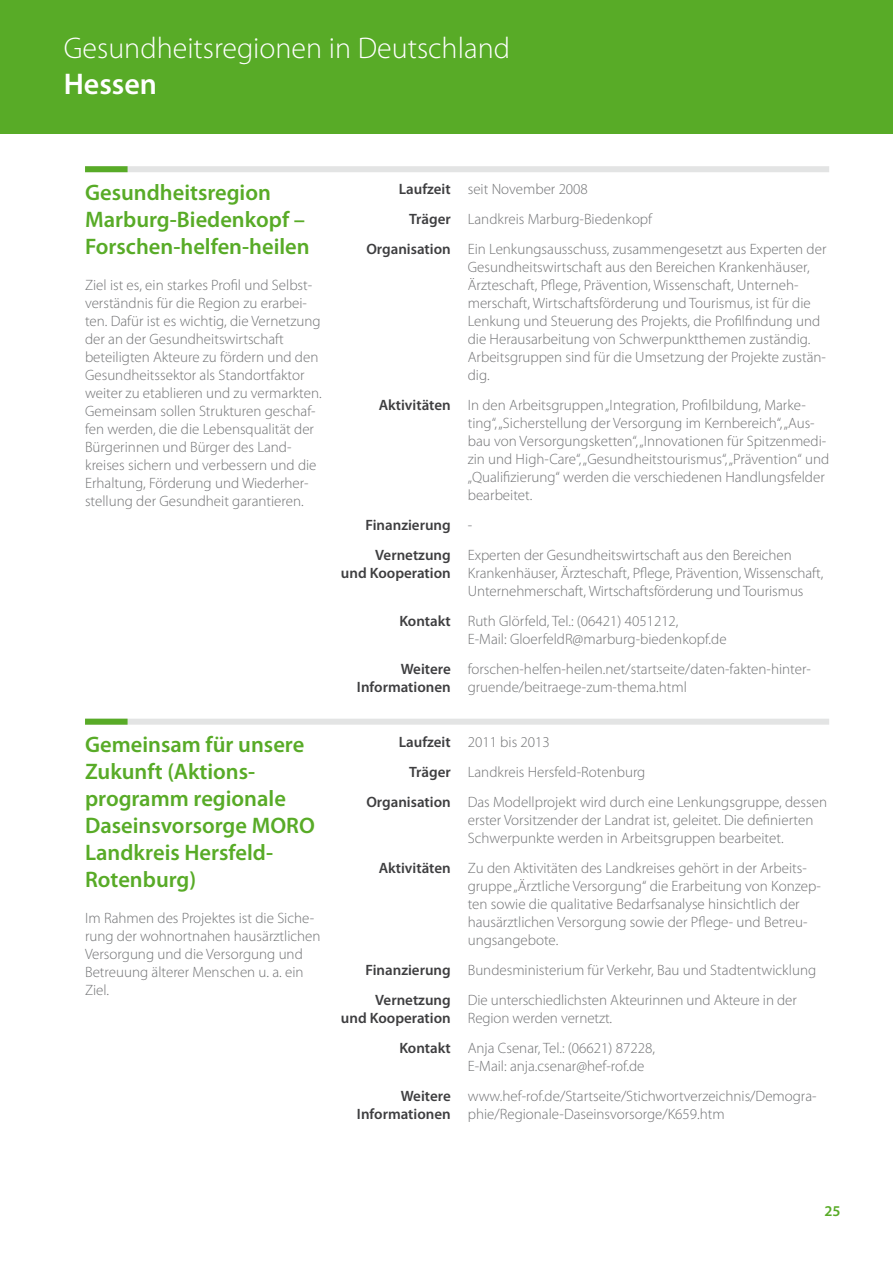
<style>
.page{position:relative;width:893px;height:1263px;background:#fff}
.page>*{position:absolute;margin:0;border:0;box-sizing:border-box;transform-origin:0 0}
.t1{font:300 30px "Myriad Pro";color:#fff}
.t2{font:600 30px "Myriad Pro";color:#fff}
.t3{font:600 22.5px/27px "Myriad Pro";color:#58ab27}
.t4{font:300 15px/18px "Myriad Pro";color:#707173}
.t5{font:600 15px/30px "Myriad Pro";color:#3e3e40;text-align:right}
.t6{font:600 15px "Myriad Pro";color:#58ab27}
</style>
<div class="page">
<div style="left:85px;top:166px;width:744px;height:6px;background:#e3e4e4"></div>
<div style="left:85px;top:166px;width:43px;height:6px;background:#58ab27"></div>
<div style="left:0;top:0;width:893px;height:133px;background:#58ab27"></div>
<div style="left:85px;top:719px;width:744px;height:6px;background:#e3e4e4"></div>
<div style="left:85px;top:719px;width:43px;height:6px;background:#58ab27"></div>
<h1 class="t1" style="left:64px;top:30px;width:448px">Gesundheitsregionen in Deutschland</h1>
<h1 class="t2" style="left:64px;top:64px;width:95px">Hessen</h1>
<h2 class="t3" style="left:85px;top:178px;width:226px">Gesundheitsregion<br>Marburg-Biedenkopf –<br>Forschen-helfen-heilen</h2>
<p class="t4" style="left:85px;top:276px;width:238px">Ziel ist es, ein starkes Profil und Selbst&shy;verständnis für die Region zu erarbei&shy;ten. Dafür ist es wichtig, die Vernetzung der an der Gesundheitswirtschaft beteiligten Akteure zu fördern und den Gesundheitssektor als Standortfaktor weiter zu etablieren und zu vermarkten.<br>Gemeinsam sollen Strukturen geschaf&shy;fen werden, die die Lebensqualität der Bürgerinnen und Bürger des Land&shy;kreises sichern und verbessern und die Erhaltung, Förderung und Wiederher&shy;stellung der Gesundheit garantieren.</p>
<h2 class="t3" style="left:85px;top:731px;width:231px">Gemeinsam für unsere<br>Zukunft (Aktions&shy;programm regionale<br>Daseinsvorsorge MORO<br>Landkreis Hersfeld-<br>Rotenburg)</h2>
<p class="t4" style="left:85px;top:909px;width:237px">Im Rahmen des Projektes ist die Siche&shy;rung der wohnortnahen hausärztlichen<br>Versorgung und die Versorgung und<br>Betreuung älterer Menschen u. a. ein<br>Ziel.</p>
<p class="t5" style="left:366px;top:174px;width:86px">Laufzeit<br>Träger<br>Organisation</p>
<p class="t5" style="left:379px;top:390px;width:73px">Aktivitäten</p>
<p class="t5" style="left:365px;top:510px;width:87px">Finanzierung<br>Vernetzung</p>
<p class="t5" style="left:341px;top:558px;width:111px">und Kooperation</p>
<p class="t5" style="left:399px;top:606px;width:53px">Kontakt</p>
<p class="t5" style="left:357px;top:660px;width:95px;line-height:18px">Weitere<br>Informationen</p>
<p class="t5" style="left:366px;top:726px;width:86px">Laufzeit<br>Träger<br>Organisation</p>
<p class="t5" style="left:379px;top:852px;width:73px">Aktivitäten</p>
<p class="t5" style="left:365px;top:954px;width:87px">Finanzierung<br>Vernetzung</p>
<p class="t5" style="left:341px;top:1002px;width:111px">und Kooperation<br>Kontakt</p>
<p class="t5" style="left:357px;top:1086px;width:95px;line-height:18px">Weitere<br>Informationen</p>
<p class="t4" style="left:468px;top:174px;width:360px;line-height:30px">seit November 2008<br>Landkreis Marburg-Biedenkopf<br>Ein Lenkungsausschuss, zusammengesetzt aus Experten der</p>
<p class="t4" style="left:468px;top:258px;width:360px">Gesundheitswirtschaft aus den Bereichen Krankenhäuser, Ärzteschaft, Pflege, Prävention, Wissenschaft, Unterneh&shy;merschaft, Wirtschaftsförderung und Tourismus, ist für die Lenkung und Steuerung des Projekts, die Profilfindung und die Herausarbeitung von Schwerpunktthemen zuständig.<br>Arbeitsgruppen sind für die Umsetzung der Projekte zustän&shy;dig.</p>
<p class="t4" style="left:468px;top:396px;width:363px">In den Arbeitsgruppen „Integration, Profilbildung, Marke&shy;ting“, „Sicherstellung der Versorgung im Kernbereich“, „Aus&shy;bau von Versorgungsketten“, „Innovationen für Spitzenmedi&shy;zin und High-Care“, „Gesundheitstourismus“, „Prävention“ und „Qualifizierung“ werden die verschiedenen Handlungsfelder bearbeitet.</p>
<p class="t4" style="left:468px;top:510px;width:325px;line-height:30px">-<br>Experten der Gesundheitswirtschaft aus den Bereichen</p>
<p class="t4" style="left:468px;top:564px;width:357px">Krankenhäuser, Ärzteschaft, Pflege, Prävention, Wissenschaft,<br>Unternehmerschaft, Wirtschaftsförderung und Tourismus</p>
<p class="t4" style="left:468px;top:612px;width:260px">Ruth Glörfeld, Tel.: (06421) 4051212,<br>E-Mail: GloerfeldR@marburg-biedenkopf.de</p>
<p class="t4" style="left:468px;top:660px;width:345px">forschen-helfen-heilen.net/startseite/daten-fakten-hinter&shy;gruende/beitraege-zum-thema.html</p>
<p class="t4" style="left:468px;top:727px;width:361px;line-height:30px">2011 bis 2013<br>Landkreis Hersfeld-Rotenburg<br>Das Modellprojekt wird durch eine Lenkungsgruppe, dessen</p>
<p class="t4" style="left:468px;top:811px;width:347px">erster Vorsitzender der Landrat ist, geleitet. Die definierten<br>Schwerpunkte werden in Arbeitsgruppen bearbeitet.</p>
<p class="t4" style="left:468px;top:859px;width:355px">Zu den Aktivitäten des Landkreises gehört in der Arbeits&shy;gruppe „Ärztliche Versorgung“ die Erarbeitung von Konzep&shy;ten sowie die qualitative Bedarfsanalyse hinsichtlich der hausärztlichen Versorgung sowie der Pflege- und Betreu&shy;ungsangebote.</p>
<p class="t4" style="left:468px;top:955px;width:350px;line-height:30px">Bundesministerium für Verkehr, Bau und Stadtentwicklung<br>Die unterschiedlichsten Akteurinnen und Akteure in der</p>
<p class="t4" style="left:468px;top:1003px;width:189px;line-height:30px">Region werden vernetzt.<br>Anja Csenar, Tel.: (06621) 87228,</p>
<p class="t4" style="left:468px;top:1051px;width:350px;line-height:30px">E-Mail: anja.csenar@hef-rof.de www.hef-rof.de/Startseite/Stichwortverzeichnis/Demogra-</p>
<p class="t4" style="left:468px;top:1105px;width:259px">phie/Regionale-Daseinsvorsorge/K659.htm</p>
<p class="t6" style="left:824px;top:1201px;width:9px">25</p>
</div>
